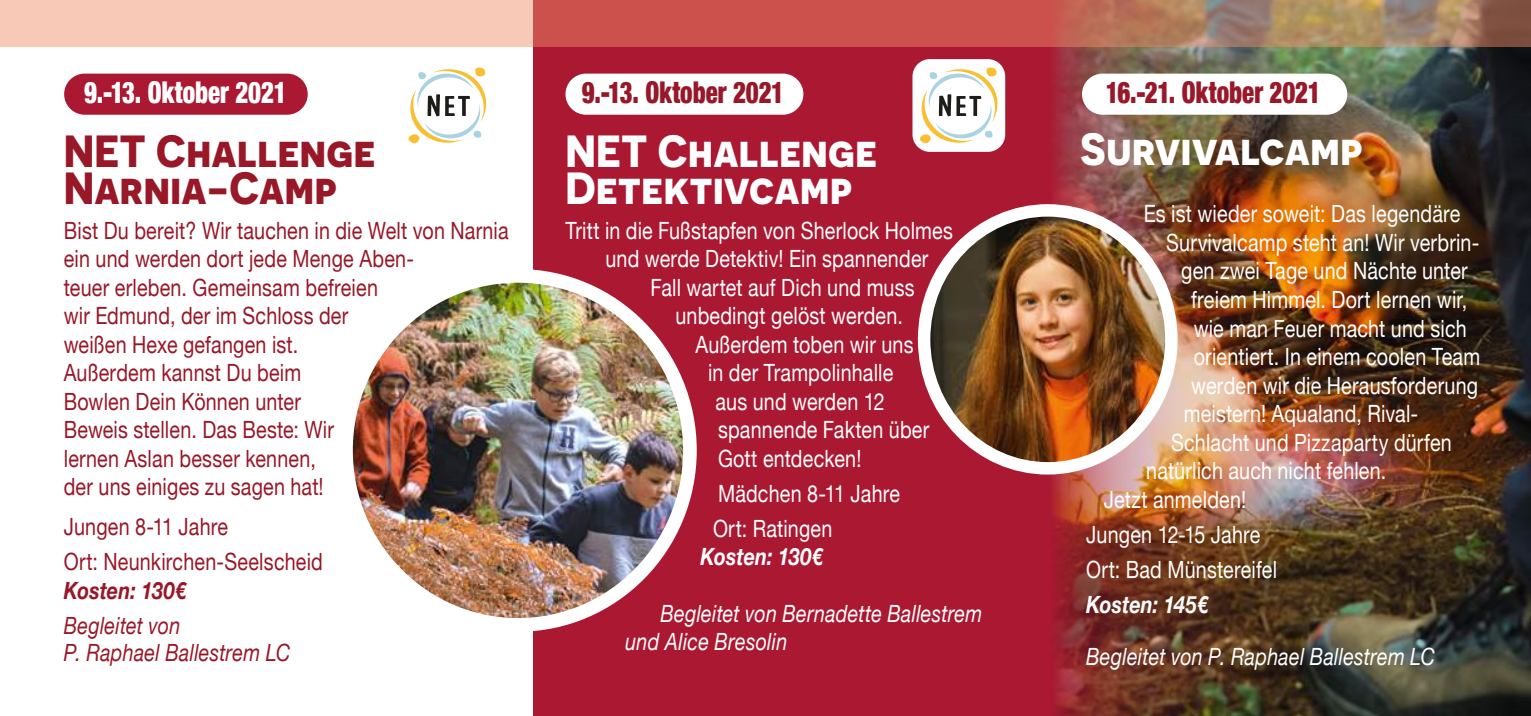
<style>
.page{position:relative;width:1531px;height:716px;background:#fff}
.page>*{position:absolute;margin:0;border:0;box-sizing:border-box;transform-origin:0 0}
.t1{font:700 45px/37.5px "Novecentosans";color:#fff}
.t2{font:700 45px/37.5px "Novecentosans";color:#981828}
.t3{font:900 condensed 30px "Helvetica Neue";color:#99182a;scale:.83 1}
.t4{font:900 condensed 30px "Helvetica Neue";color:#fff;scale:.83 1}
.t5{font:900 condensed 30px "Helvetica Neue";color:#981829;scale:.83 1}
.t6{font:23.75px/35px "Helvetica Neue";letter-spacing:.01em;color:#fff;scale:.83 1}
.t7{font:23.75px/28.5px "Helvetica Neue";letter-spacing:.01em;color:#981828;scale:.83 1}
.t8{font:italic 23.75px/27.5px "Helvetica Neue";letter-spacing:.01em;color:#fff;scale:.83 1}
.t9{font:italic 23.75px/27.5px "Helvetica Neue";letter-spacing:.01em;color:#981828;scale:.83 1}
.t10{font:italic 700 23.75px "Helvetica Neue";letter-spacing:.005em;color:#fff;scale:.83 1}
.t11{font:italic 700 23.75px "Helvetica Neue";letter-spacing:.005em;color:#981828;scale:.83 1}
</style>
<div class="page">
<div style="left:534px;top:0;width:997px;height:716px;background:#ab1831"></div>
<img style="left:1297px;top:47px;width:234px;height:669px">
<img style="left:917px;top:47px;width:380px;height:669px">
<img style="left:354px;top:276px;width:336px;height:347px">
<div style="left:339px;top:269px;width:358px;height:363px;border:14px solid #fff;border-radius:50%"></div>
<svg style="left:0;top:0;width:1531px;height:47px;background:#cf8877"></svg>
<div style="left:64px;top:74px;width:244px;height:41px;background:#ab1831;border-radius:21px"></div>
<div style="left:565px;top:74px;width:238px;height:41px;background:#fff;border-radius:21px"></div>
<div style="left:1082px;top:74px;width:265px;height:41px;background:#fff;border-radius:21px"></div>
<img style="left:928px;top:210px;width:243px;height:258px">
<div style="left:918px;top:204px;width:259px;height:270px;border:12px solid #fff;border-radius:50%"></div>
<div style="left:912px;top:59px;width:93px;height:93px;background:#fff;border-radius:17px"></div>
<svg style="left:920px;top:67px;width:77px;height:76px"></svg>
<div style="left:929px;top:72px;width:8px;height:7px;background:#a9d3e1;border-radius:3px"></div>
<div style="left:984px;top:130px;width:9px;height:8px;background:#a9d3e1;border-radius:3px"></div>
<svg style="left:408px;top:67px;width:78px;height:76px"></svg>
<div style="left:418px;top:72px;width:8px;height:7px;background:#a9d3e1;border-radius:3px"></div>
<div style="left:473px;top:130px;width:9px;height:8px;background:#a9d3e1;border-radius:3px"></div>
<p class="t4" style="left:84px;top:67px;width:245px">9.-13. Oktober 2021</p>
<p class="t5" style="left:582px;top:67px;width:245px">9.-13. Oktober 2021</p>
<h1 class="t2" style="left:64px;top:131px;width:313px">NET Challenge<br>Narnia-Camp</h1>
<p class="t7" style="left:64px;top:217px;width:538px">Bist Du bereit? Wir tauchen in die Welt von Narnia ein und werden dort jede Menge Aben-<br>teuer erleben. Gemeinsam befreien<br>wir Edmund, der im Schloss der<br>weißen Hexe gefangen ist.<br>Außerdem kannst Du beim<br>Bowlen Dein Können unter<br>Beweis stellen. Das Beste: Wir<br>lernen Aslan besser kennen,<br>der uns einiges zu sagen hat!</p>
<p class="t7" style="left:64px;top:511px;width:314px;line-height:35px">Jungen 8-11 Jahre<br>Ort: Neunkirchen-Seelscheid</p>
<p class="t11" style="left:64px;top:572px;width:149px">Kosten: 130€</p>
<p class="t9" style="left:64px;top:613px;width:275px">Begleitet von<br>P. Raphael Ballestrem LC</p>
<h1 class="t1" style="left:565px;top:131px;width:313px">NET Challenge<br>Detektivcamp</h1>
<p class="t6" style="left:565px;top:214px;width:468px">Tritt in die Fußstapfen von Sherlock Holmes</p>
<p class="t6" style="left:605px;top:243px;width:391px">und werde Detektiv! Ein spannender</p>
<p class="t6" style="left:650px;top:271px;width:320px">Fall wartet auf Dich und muss</p>
<p class="t6" style="left:675px;top:300px;width:275px">unbedingt gelöst werden.</p>
<p class="t6" style="left:695px;top:328px;width:264px">Außerdem toben wir uns</p>
<p class="t6" style="left:708px;top:357px;width:225px">in der Trampolinhalle</p>
<p class="t6" style="left:715px;top:385px;width:205px">aus und werden 12</p>
<p class="t6" style="left:718px;top:414px;width:256px">spannende Fakten über</p>
<p class="t6" style="left:718px;top:442px;width:174px">Gott entdecken!</p>
<p class="t6" style="left:713px;top:477px;width:227px">Mädchen 8-11 Jahre<br>Ort: Ratingen</p>
<p class="t10" style="left:700px;top:538px;width:149px">Kosten: 130€</p>
<p class="t8" style="left:625px;top:601px;width:431px;text-indent:35px">Begleitet von Bernadette Ballestrem und Alice Bresolin</p>
<p class="t3" style="left:1106px;top:67px;width:260px">16.-21. Oktober 2021</p>
<h1 class="t1" style="left:1080px;top:130px;width:284px">Survivalcamp</h1>
<p class="t6" style="left:1144px;top:198px;width:383px">Es ist wieder soweit: Das legendäre</p>
<p class="t6" style="left:1166px;top:226px;width:379px">Survivalcamp steht an! Wir verbrin-</p>
<p class="t6" style="left:1181px;top:255px;width:347px">gen zwei Tage und Nächte unter</p>
<p class="t6" style="left:1191px;top:283px;width:334px">freiem Himmel. Dort lernen wir,</p>
<p class="t6" style="left:1194px;top:312px;width:330px">wie man Feuer macht und sich</p>
<p class="t6" style="left:1194px;top:340px;width:347px">orientiert. In einem coolen Team</p>
<p class="t6" style="left:1191px;top:369px;width:347px">werden wir die Herausforderung</p>
<p class="t6" style="left:1184px;top:397px;width:284px">meistern! Aqualand, Rival-</p>
<p class="t6" style="left:1171px;top:426px;width:340px">Schlacht und Pizzaparty dürfen</p>
<p class="t6" style="left:1146px;top:454px;width:291px">natürlich auch nicht fehlen.</p>
<p class="t6" style="left:1104px;top:483px;width:173px">Jetzt anmelden!</p>
<p class="t6" style="left:1086px;top:518px;width:231px">Jungen 12-15 Jahre<br>Ort: Bad Münstereifel</p>
<p class="t10" style="left:1086px;top:585px;width:149px">Kosten: 145€</p>
<p class="t8" style="left:1086px;top:644px;width:422px">Begleitet von P. Raphael Ballestrem LC</p>
</div>
